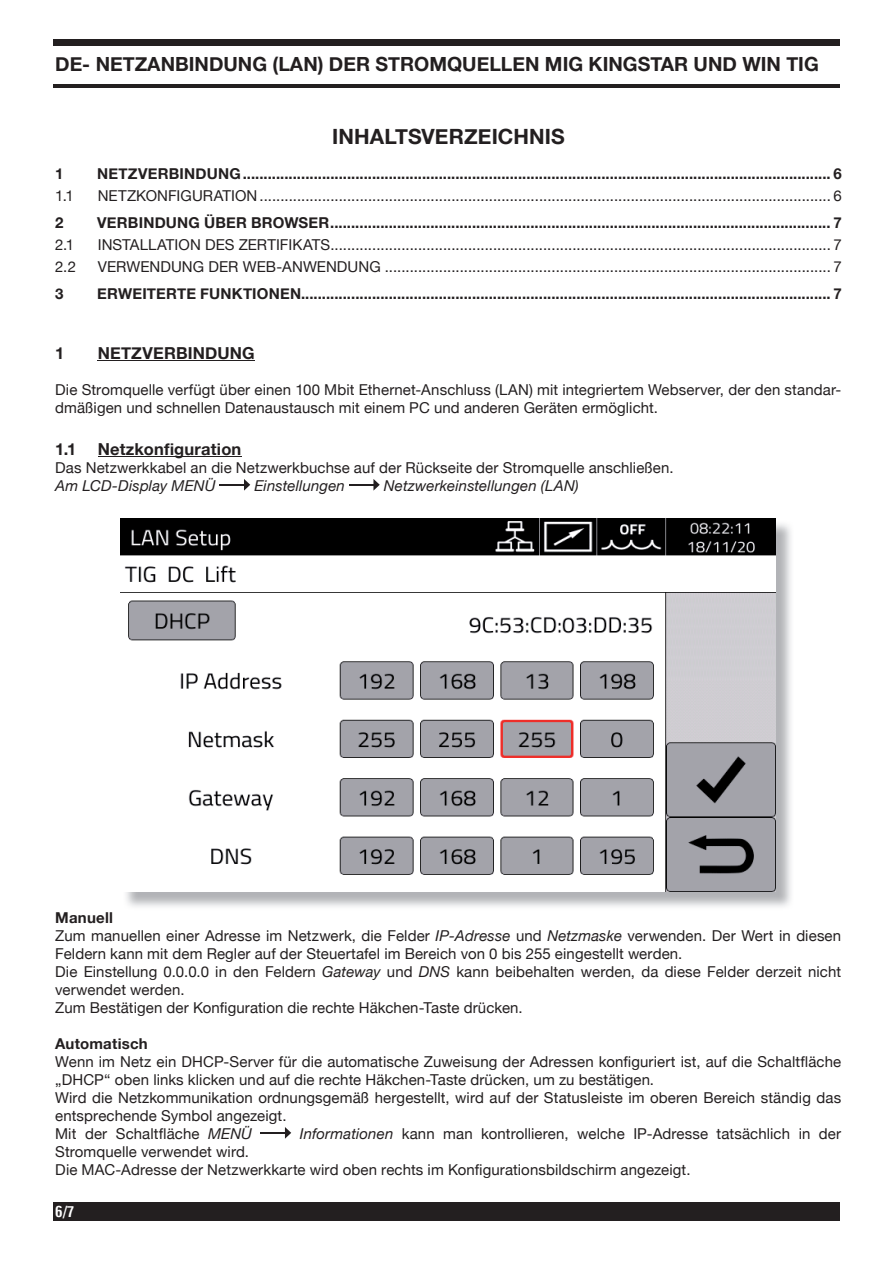
<style>
.page{position:relative;width:893px;height:1263px;background:#fff}
.page>*{position:absolute;margin:0;border:0;box-sizing:border-box;transform-origin:0 0}
.t1{font:700 21px "Helvetica Neue";letter-spacing:.005em;color:#231f20}
.t2{font:700 19.5px "Helvetica Neue";color:#231f20}
.t3{font:700 16.5px "Helvetica Neue";letter-spacing:.01em;color:#231f20}
.t4{font:15px/18px "Helvetica Neue";letter-spacing:.005em;color:#231f20}
.t5{font:700 15px "Helvetica Neue";letter-spacing:.015em;color:#231f20}
.t6{font:italic 15px "Helvetica Neue";letter-spacing:.01em;color:#231f20}
.t7{font:700 condensed 15px "Helvetica";color:#fff}
.s1{font-weight:700}
.s2{font-style:italic}
</style>
<div class="page">
<div style="left:53px;top:40px;width:787px;height:6px;background:#231f20"></div>
<div style="left:53px;top:1203px;width:787px;height:18px;background:#231f20"></div>
<hr style="left:53px;top:85px;width:787px;height:3px;background:#231f20">
<hr style="left:98px;top:360px;width:157px;height:1px;background:#231f20">
<hr style="left:98px;top:456px;width:143px;height:1px;background:#231f20">
<svg style="left:220px;top:479px;width:30px;height:12px"></svg>
<svg style="left:349px;top:479px;width:31px;height:12px"></svg>
<img style="left:126px;top:524px;width:665px;height:383px">
<img style="left:121px;top:518px;width:655px;height:373px">
<svg style="left:261px;top:1127px;width:30px;height:12px"></svg>
<h2 class="t2" style="left:55px;top:52px;width:765px">DE- NETZANBINDUNG (LAN) DER STROMQUELLEN MIG KINGSTAR UND WIN TIG</h2>
<h1 class="t1" style="left:332px;top:124px;width:234px">INHALTSVERZEICHNIS</h1>
<p class="t5" style="left:55px;top:164px;width:10px">1</p>
<p class="t5" style="left:97px;top:164px;width:746px">NETZVERBINDUNG............................................................................................................................................. 6</p>
<p class="t4" style="left:55px;top:187px;width:20px">1.1</p>
<p class="t4" style="left:98px;top:187px;width:746px">NETZKONFIGURATION......................................................................................................................................... 6</p>
<p class="t5" style="left:55px;top:213px;width:10px">2</p>
<p class="t5" style="left:97px;top:213px;width:746px">VERBINDUNG ÜBER BROWSER ........................................................................................................................ 7</p>
<p class="t4" style="left:55px;top:235px;width:21px">2.1</p>
<p class="t4" style="left:98px;top:235px;width:746px">INSTALLATION DES ZERTIFIKATS ........................................................................................................................ 7</p>
<p class="t4" style="left:55px;top:258px;width:22px">2.2</p>
<p class="t4" style="left:98px;top:258px;width:746px">VERWENDUNG DER WEB-ANWENDUNG ........................................................................................................... 7</p>
<p class="t5" style="left:55px;top:284px;width:10px">3</p>
<p class="t5" style="left:97px;top:284px;width:746px">ERWEITERTE FUNKTIONEN............................................................................................................................... 7</p>
<p class="t3" style="left:55px;top:343px;width:11px">1</p>
<p class="t3" style="left:98px;top:343px;width:159px">NETZVERBINDUNG</p>
<p class="t4" style="left:55px;top:381px;width:787px">Die Stromquelle verfügt über einen 100 Mbit Ethernet-Anschluss (LAN) mit integriertem Webserver, der den standar&shy;dmäßigen und schnellen Datenaustausch mit einem PC und anderen Geräten ermöglicht.</p>
<p class="t3" style="left:55px;top:438px;width:23px">1.1</p>
<p class="t3" style="left:98px;top:438px;width:145px">Netzkonfiguration</p>
<p class="t4" style="left:55px;top:458px;width:620px">Das Netzwerkkabel an die Netzwerkbuchse auf der Rückseite der Stromquelle anschließen.</p>
<p class="t6" style="left:55px;top:476px;width:162px">Am LCD-Display MENÜ</p>
<p class="t6" style="left:254px;top:476px;width:92px">Einstellungen</p>
<p class="t6" style="left:384px;top:476px;width:196px">Netzwerkeinstellungen (LAN)</p>
<p class="t4" style="left:55px;top:908px;width:787px"><span class="s1">Manuell<br></span>Zum manuellen einer Adresse im Netzwerk, die Felder <span class="s2">IP-Adresse</span> und <span class="s2">Netzmaske</span> verwenden. Der Wert in diesen Feldern kann mit dem Regler auf der Steuertafel im Bereich von 0 bis 255 eingestellt werden.<br>Die Einstellung 0.0.0.0 in den Feldern <span class="s2">Gateway</span> und <span class="s2">DNS</span> kann beibehalten werden, da diese Felder derzeit nicht verwendet werden.<br>Zum Bestätigen der Konfiguration die rechte Häkchen-Taste drücken.</p>
<p class="t5" style="left:55px;top:1034px;width:94px">Automatisch</p>
<p class="t4" style="left:55px;top:1052px;width:787px">Wenn im Netz ein DHCP-Server für die automatische Zuweisung der Adressen konfiguriert ist, auf die Schaltfläche „DHCP“ oben links klicken und auf die rechte Häkchen-Taste drücken, um zu bestätigen.<br>Wird die Netzkommunikation ordnungsgemäß hergestellt, wird auf der Statusleiste im oberen Bereich ständig das entsprechende Symbol angezeigt.<br>Mit der Schaltfläche <span class="s2">MENÜ</span></p>
<p class="t4" style="left:300px;top:1124px;width:543px"><span class="s2">Informationen</span> kann man kontrollieren, welche IP-Adresse tatsächlich in der</p>
<p class="t4" style="left:55px;top:1142px;width:637px">Stromquelle verwendet wird.<br>Die MAC-Adresse der Netzwerkkarte wird oben rechts im Konfigurationsbildschirm angezeigt.</p>
<p class="t7" style="left:55px;top:1202px;width:21px">6/7</p>
</div>
